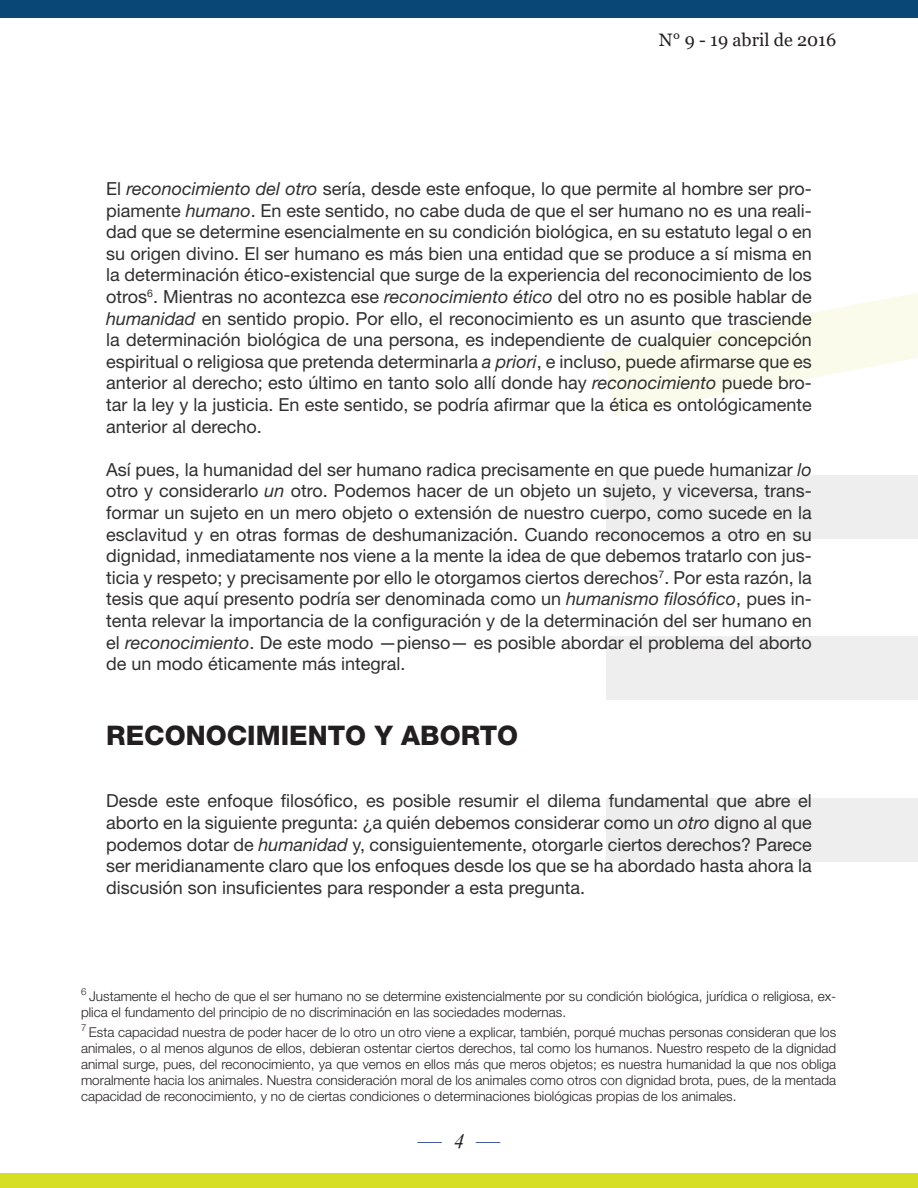
<style>
.page{position:relative;width:918px;height:1188px;background:#fff}
.page>*{position:absolute;margin:0;border:0;box-sizing:border-box;transform-origin:0 0}
.t1{font:800 27px "Helvetica Neue LT Std";color:#231f20}
.t2{font:24px "Times New Roman";color:#253f8e}
.body{font:18px/21.6px "Helvetica Neue";color:#312f30;text-align:justify}
.t3{font:18px "Georgia";color:#231f20}
.t4{font:300 13.5px/16.2px "Helvetica Neue";color:#231f20}
.s1{font-style:italic}
.s2{font-style:italic;font-size:21px;color:#231f20}
</style>
<div class="page">
<svg style="left:604px;top:293px;width:314px;height:122px"></svg>
<div style="left:606px;top:475px;width:312px;height:63px;background:#eee"></div>
<div style="left:606px;top:798px;width:312px;height:64px;background:#eee"></div>
<div style="left:606px;top:636px;width:312px;height:64px;background:#eee"></div>
<div style="left:0;top:1174px;width:918px;height:14px;background:#d6de25"></div>
<div style="left:0;top:0;width:918px;height:18px;background:#094776"></div>
<p class="t3" style="left:659px;top:29px;width:179px">N° 9 - 19 abril de 2016</p>
<p class="body" style="left:106px;top:179px;width:707px">El <span class="s1">reconocimiento del otro</span> sería, desde este enfoque, lo que permite al hombre ser pro&shy;piamente <span class="s1">humano</span>. En este sentido, no cabe duda de que el ser humano no es una reali&shy;dad que se determine esencialmente en su condición biológica, en su estatuto legal o en su origen divino. El ser humano es más bien una entidad que se produce a sí misma en la determinación ético-existencial que surge de la experiencia del reconocimiento de los otros<sup>6</sup>. Mientras no acontezca ese <span class="s1">reconocimiento ético</span> del otro no es posible hablar de <span class="s1">humanidad</span> en sentido propio. Por ello, el reconocimiento es un asunto que trasciende la determinación biológica de una persona, es independiente de cualquier concepción espiritual o religiosa que pretenda determinarla <span class="s1">a priori</span>, e incluso, puede afirmarse que es anterior al derecho; esto último en tanto solo allí donde hay <span class="s1">reconocimiento</span> puede bro&shy;tar la ley y la justicia. En este sentido, se podría afirmar que la ética es ontológicamente anterior al derecho.</p>
<p class="body" style="left:106px;top:460px;width:707px">Así pues, la humanidad del ser humano radica precisamente en que puede humanizar <span class="s1">lo </span>otro y considerarlo <span class="s1">un</span> otro. Podemos hacer de un objeto un sujeto, y viceversa, trans&shy;formar un sujeto en un mero objeto o extensión de nuestro cuerpo, como sucede en la esclavitud y en otras formas de deshumanización. Cuando reconocemos a otro en su dignidad, inmediatamente nos viene a la mente la idea de que debemos tratarlo con jus&shy;ticia y respeto; y precisamente por ello le otorgamos ciertos derechos<sup>7</sup>. Por esta razón, la tesis que aquí presento podría ser denominada como un <span class="s1">humanismo filosófico</span>, pues in&shy;tenta relevar la importancia de la configuración y de la determinación del ser humano en el <span class="s1">reconocimiento</span>. De este modo —pienso— es posible abordar el problema del aborto de un modo éticamente más integral.</p>
<p class="t1" style="left:106px;top:719px;width:414px">RECONOCIMIENTO Y ABORTO</p>
<p class="body" style="left:106px;top:791px;width:707px">Desde este enfoque filosófico, es posible resumir el dilema fundamental que abre el aborto en la siguiente pregunta: ¿a quién debemos considerar como un <span class="s1">otro</span> digno al que podemos dotar de <span class="s1">humanidad</span> y, consiguientemente, otorgarle ciertos derechos? Parece ser meridianamente claro que los enfoques desde los que se ha abordado hasta ahora la discusión son insuficientes para responder a esta pregunta.</p>
<p class="t4" style="left:81px;top:987px;width:757px"><sup>6</sup> Justamente el hecho de que el ser humano no se determine existencialmente por su condición biológica, jurídica o religiosa, ex&shy;plica el fundamento del principio de no discriminación en las sociedades modernas.</p>
<p class="t4" style="left:81px;top:1023px;width:757px;text-align:justify"><sup>7</sup> Esta capacidad nuestra de poder hacer de lo otro un otro viene a explicar, también, porqué muchas personas consideran que los animales, o al menos algunos de ellos, debieran ostentar ciertos derechos, tal como los humanos. Nuestro respeto de la dignidad animal surge, pues, del reconocimiento, ya que vemos en ellos más que meros objetos; es nuestra humanidad la que nos obliga moralmente hacia los animales. Nuestra consideración moral de los animales como otros con dignidad brota, pues, de la mentada capacidad de reconocimiento, y no de ciertas condiciones o determinaciones biológicas propias de los animales.</p>
<h2 class="t2" style="left:418px;top:1123px;width:84px">— <span class="s2">4</span> —</h2>
</div>
